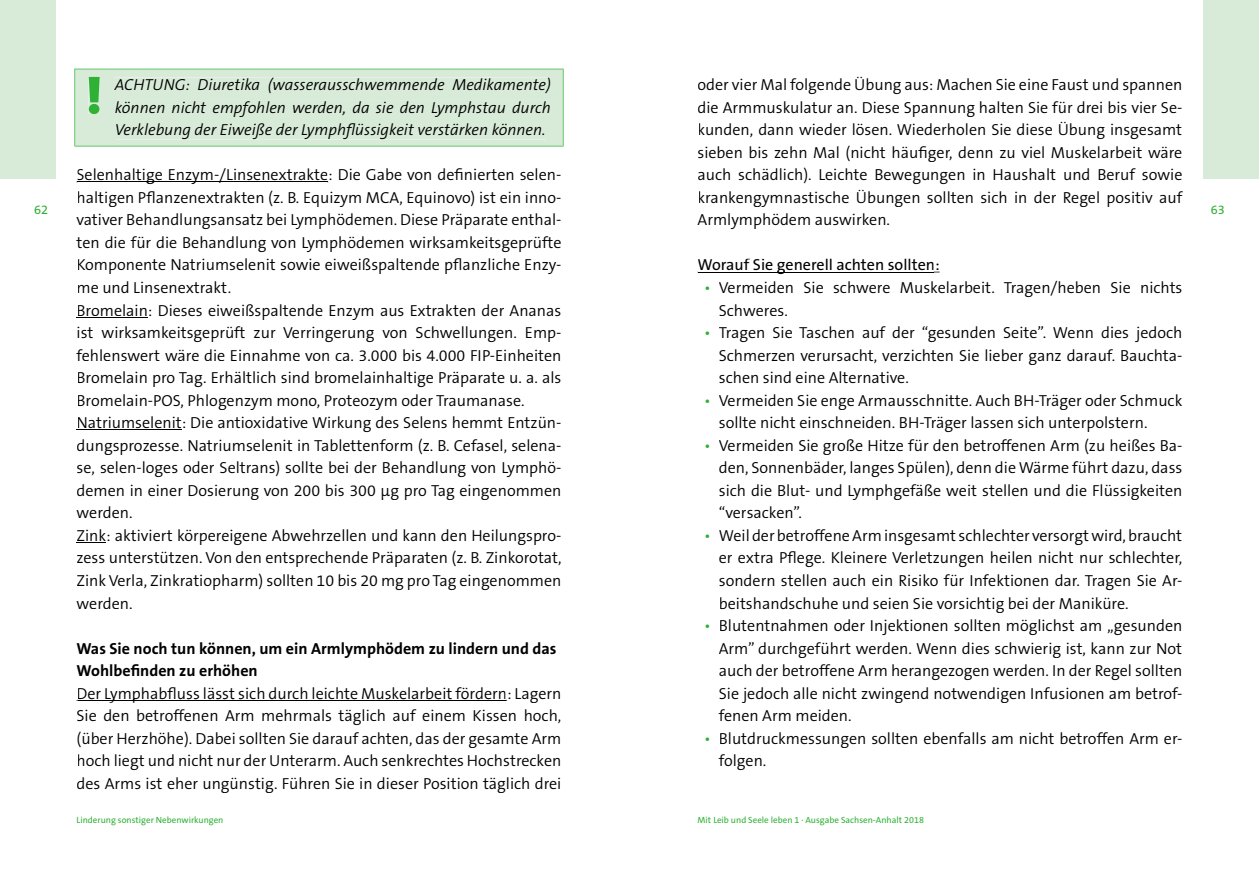
<style>
.page{position:relative;width:1259px;height:893px;background:#fff}
.page>*{position:absolute;margin:0;border:0;box-sizing:border-box;transform-origin:0 0}
.t1{font:900 51px "The Sans B9";color:#2eb135}
.t2{font:300 16.05px/22.5px "The Sans B4";color:#000;text-align:justify}
.t3{font:italic 300 16.05px/22.5px "The Sans B4";color:#000;text-align:justify}
.t4{font:700 16.05px/22.5px "The Sans B7";color:#000}
.t5{font:16.05px "The Sans B5 Plain";color:#000}
.t6{font:12.75px "The Sans B5 Plain";color:#2eb135}
.t7{font:9px "The Sans B5 Plain";color:#2eb135}
.s1{color:#2eb135}
</style>
<div class="page">
<div style="left:0;top:0;width:55px;height:179px;background:#d8ead8"></div>
<div style="left:1203px;top:0;width:56px;height:179px;background:#d8ead8"></div>
<hr style="left:77px;top:317px;width:71px;height:1px;background:#000">
<hr style="left:77px;top:429px;width:105px;height:1px;background:#000">
<svg style="left:77px;top:542px;width:29px;height:1px"></svg>
<hr style="left:77px;top:182px;width:250px;height:1px;background:#000">
<hr style="left:78px;top:700px;width:427px;height:1px;background:#000">
<div style="left:74px;top:69px;width:489px;height:77px;background:#d8ead8"></div>
<hr style="left:698px;top:272px;width:235px;height:1px;background:#000">
<p class="t6" style="left:34px;top:203px;width:16px">62</p>
<h1 class="t1" style="left:86px;top:69px;width:18px">!</h1>
<p class="t3" style="left:115px;top:74px;width:437px">ACHTUNG: Diuretika (wasserausschwemmende Medikamente) können nicht empfohlen werden, da sie den Lymphstau durch Verklebung der Eiweiße der Lymphflüssigkeit verstärken können.</p>
<p class="t2" style="left:697px;top:74px;width:486px">oder vier Mal folgende Übung aus: Machen Sie eine Faust und spannen die Armmuskulatur an. Diese Spannung halten Sie für drei bis vier Se&shy;kunden, dann wieder lösen. Wiederholen Sie diese Übung insgesamt sieben bis zehn Mal (nicht häufiger, denn zu viel Muskelarbeit wäre auch schädlich). Leichte Bewegungen in Haushalt und Beruf sowie krankengymnastische Übungen sollten sich in der Regel positiv auf Armlymphödem auswirken.</p>
<p class="t5" style="left:697px;top:256px;width:244px">Worauf Sie generell achten sollten:</p>
<p class="t2" style="left:719px;top:277px;width:465px;text-indent:-15px"><span class="s1">•</span> Vermeiden Sie schwere Muskelarbeit. Tragen/heben Sie nichts<br>Schweres.</p>
<p class="t2" style="left:719px;top:322px;width:465px;text-indent:-15px"><span class="s1">•</span> Tragen Sie Taschen auf der “gesunden Seite”. Wenn dies jedoch Schmerzen verursacht, verzichten Sie lieber ganz darauf. Bauchta&shy;schen sind eine Alternative.</p>
<p class="t2" style="left:719px;top:389px;width:465px;text-indent:-15px"><span class="s1">•</span> Vermeiden Sie enge Armausschnitte. Auch BH-Träger oder Schmuck sollte nicht einschneiden. BH-Träger lassen sich unterpolstern.</p>
<p class="t2" style="left:719px;top:435px;width:465px;text-indent:-15px"><span class="s1">•</span> Vermeiden Sie große Hitze für den betroffenen Arm (zu heißes Ba&shy;den, Sonnenbäder, langes Spülen), denn die Wärme führt dazu, dass sich die Blut- und Lymphgefäße weit stellen und die Flüssigkeiten “versacken”.</p>
<p class="t2" style="left:719px;top:525px;width:465px;text-indent:-15px"><span class="s1">•</span> Weil der betroffene Arm insgesamt schlechter versorgt wird, braucht er extra Pflege. Kleinere Verletzungen heilen nicht nur schlechter, sondern stellen auch ein Risiko für Infektionen dar. Tragen Sie Ar&shy;beitshandschuhe und seien Sie vorsichtig bei der Maniküre.</p>
<p class="t2" style="left:719px;top:615px;width:465px;text-indent:-15px"><span class="s1">•</span> Blutentnahmen oder Injektionen sollten möglichst am „gesunden Arm” durchgeführt werden. Wenn dies schwierig ist, kann zur Not auch der betroffene Arm herangezogen werden. In der Regel sollten Sie jedoch alle nicht zwingend notwendigen Infusionen am betrof&shy;fenen Arm meiden.</p>
<p class="t2" style="left:719px;top:727px;width:465px;text-indent:-15px"><span class="s1">•</span> Blutdruckmessungen sollten ebenfalls am nicht betroffen Arm er&shy;folgen.</p>
<p class="t2" style="left:77px;top:164px;width:486px;text-align:left">Selenhaltige Enzym-/Linsenextrakte: Die Gabe von definierten selen&shy;haltigen Pflanzenextrakten (z. B. Equizym MCA, Equinovo) ist ein inno&shy;vativer Behandlungsansatz bei Lymphödemen. Diese Präparate enthal&shy;ten die für die Behandlung von Lymphödemen wirksamkeitsgeprüfte Komponente Natriumselenit sowie eiweißspaltende pflanzliche Enzy&shy;me und Linsenextrakt.<br>Bromelain: Dieses eiweißspaltende Enzym aus Extrakten der Ananas ist wirksamkeitsgeprüft zur Verringerung von Schwellungen. Emp&shy;fehlenswert wäre die Einnahme von ca. 3.000 bis 4.000 FIP-Einheiten Bromelain pro Tag. Erhältlich sind bromelainhaltige Präparate u. a. als Bromelain-POS, Phlogenzym mono, Proteozym oder Traumanase.<br>Natriumselenit: Die antioxidative Wirkung des Selens hemmt Entzün&shy;dungsprozesse. Natriumselenit in Tablettenform (z. B. Cefasel, selena&shy;se, selen-loges oder Seltrans) sollte bei der Behandlung von Lymphö&shy;demen in einer Dosierung von 200 bis 300 µg pro Tag eingenommen werden.<br>Zink: aktiviert körpereigene Abwehrzellen und kann den Heilungspro&shy;zess unterstützen. Von den entsprechende Präparaten (z. B. Zinkorotat, Zink Verla, Zinkratiopharm) sollten 10 bis 20 mg pro Tag eingenommen werden.</p>
<p class="t4" style="left:77px;top:637px;width:481px">Was Sie noch tun können, um ein Armlymphödem zu lindern und das<br>Wohlbefinden zu erhöhen</p>
<p class="t2" style="left:77px;top:682px;width:486px">Der Lymphabfluss lässt sich durch leichte Muskelarbeit fördern: Lagern Sie den betroffenen Arm mehrmals täglich auf einem Kissen hoch, (über Herzhöhe). Dabei sollten Sie darauf achten, das der gesamte Arm hoch liegt und nicht nur der Unterarm. Auch senkrechtes Hochstrecken des Arms ist eher ungünstig. Führen Sie in dieser Position täglich drei</p>
<p class="t7" style="left:77px;top:815px;width:148px">Linderung sonstiger Nebenwirkungen</p>
<p class="t7" style="left:697px;top:815px;width:228px">Mit Leib und Seele leben 1 · Ausgabe Sachsen-Anhalt 2018</p>
<p class="t6" style="left:1210px;top:203px;width:16px">63</p>
</div>
